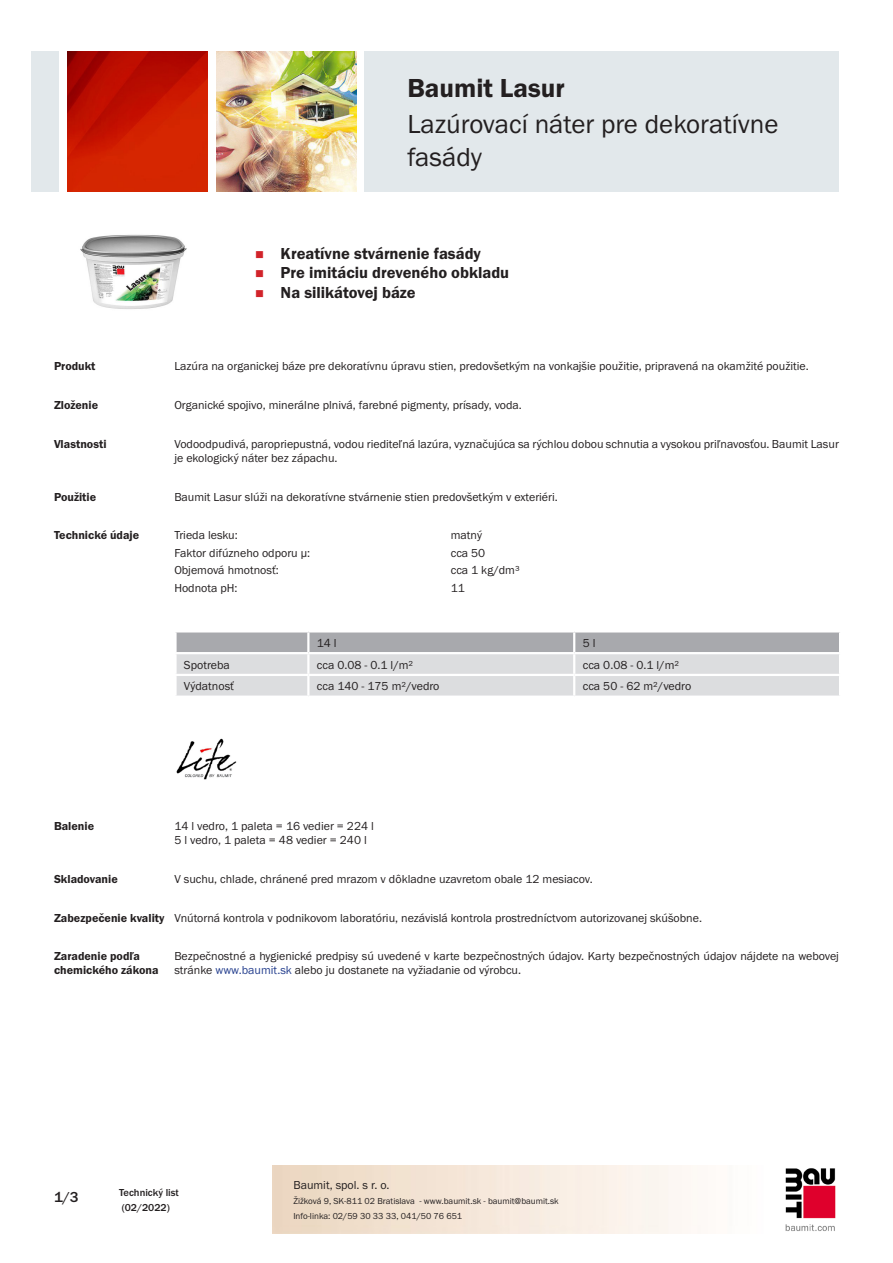
<style>
.page{position:relative;width:893px;height:1263px;background:#fff}
.page>*{position:absolute;margin:0;border:0;box-sizing:border-box;transform-origin:0 0}
.PDS_Produktname_Land{font:27px/32.4px "BM Franklin Gothic URW Boo";color:#231f20}
.PDS_Produktname{font:27px "BM Franklin Gothic URW Dem";color:#231f20}
.t1{font:16.5px "BM Franklin Gothic URW Dem";color:#231f20}
.t2{font:500 15px "BM Franklin Gothic URW";color:#231f20}
.PDS_Standard{font:12px/13.5px "BM Franklin Gothic URW Boo";color:#231f20}
.PDS_Standard_linksbü{font:12px "BM Franklin Gothic URW Boo";color:#231f20}
.PDS_Header{font:12px/13.5px "BM Franklin Gothic URW Dem";color:#231f20}
.t3{font:500 10.5px/15px "BM Franklin Gothic URW";color:#231f20}
.t4{font:9px/15px "BM Franklin Gothic URW Boo";color:#231f20}
.s1{color:#253f8e}
</style>
<div class="page">
<img style="left:785px;top:1168px;width:51px;height:63px">
<div style="left:32px;top:51px;width:27px;height:140px;background:#e2e8eb"></div>
<img style="left:68px;top:52px;width:140px;height:139px">
<img style="left:216px;top:51px;width:141px;height:140px">
<div style="left:365px;top:51px;width:474px;height:140px;background:#e2e8eb"></div>
<img style="left:80px;top:234px;width:107px;height:75px">
<svg style="left:175px;top:631px;width:665px;height:65px;background:#d0d1d3"></svg>
<hr style="left:574px;top:695px;width:267px;height:3px;background:#fff">
<img style="left:176px;top:738px;width:61px;height:42px">
<p class="PDS_Produktname" style="left:407px;top:71px;width:159px">Baumit Lasur</p>
<p class="PDS_Produktname_Land" style="left:407px;top:109px;width:373px">Lazúrovací náter pre dekoratívne fasády</p>
<p class="t1" style="left:281px;top:243px;width:202px">Kreatívne stvárnenie fasády</p>
<p class="t1" style="left:281px;top:263px;width:230px">Pre imitáciu dreveného obkladu</p>
<p class="t1" style="left:281px;top:282px;width:137px">Na silikátovej báze</p>
<p class="PDS_Header" style="left:54px;top:360px;width:43px">Produkt</p>
<p class="PDS_Standard" style="left:174px;top:360px;width:636px">Lazúra na organickej báze pre dekoratívnu úpravu stien, predovšetkým na vonkajšie použitie, pripravená na okamžité použitie.</p>
<p class="PDS_Header" style="left:54px;top:399px;width:46px">Zloženie</p>
<p class="PDS_Standard" style="left:174px;top:399px;width:349px">Organické spojivo, minerálne plnivá, farebné pigmenty, prísady, voda.</p>
<p class="PDS_Header" style="left:54px;top:438px;width:54px">Vlastnosti</p>
<p class="PDS_Standard" style="left:174px;top:438px;width:666px">Vodoodpudivá, paropriepustná, vodou riediteľná lazúra, vyznačujúca sa rýchlou dobou schnutia a vysokou priľnavosťou. Baumit Lasur je ekologický náter bez zápachu.</p>
<p class="PDS_Header" style="left:54px;top:490px;width:44px">Použitie</p>
<p class="PDS_Standard" style="left:174px;top:490px;width:385px">Baumit Lasur slúži na dekoratívne stvárnenie stien predovšetkým v exteriéri.</p>
<p class="PDS_Header" style="left:54px;top:529px;width:87px">Technické údaje</p>
<p class="PDS_Standard_linksbü" style="left:174px;top:528px;width:65px">Trieda lesku:</p>
<p class="PDS_Standard_linksbü" style="left:451px;top:528px;width:33px">matný</p>
<p class="PDS_Standard_linksbü" style="left:174px;top:545px;width:137px">Faktor difúzneho odporu μ:</p>
<p class="PDS_Standard_linksbü" style="left:451px;top:545px;width:36px">cca 50</p>
<p class="PDS_Standard_linksbü" style="left:174px;top:563px;width:106px">Objemová hmotnosť:</p>
<p class="PDS_Standard_linksbü" style="left:451px;top:563px;width:70px">cca 1 kg/dm³</p>
<p class="PDS_Standard_linksbü" style="left:174px;top:580px;width:65px">Hodnota pH:</p>
<p class="PDS_Standard_linksbü" style="left:451px;top:580px;width:16px">11</p>
<p class="PDS_Standard_linksbü" style="left:317px;top:635px;width:21px">14 l</p>
<p class="PDS_Standard_linksbü" style="left:583px;top:635px;width:14px">5 l</p>
<p class="PDS_Standard_linksbü" style="left:184px;top:657px;width:47px">Spotreba</p>
<p class="PDS_Standard_linksbü" style="left:317px;top:657px;width:98px">cca 0.08 - 0.1 l/m²</p>
<p class="PDS_Standard_linksbü" style="left:583px;top:657px;width:98px">cca 0.08 - 0.1 l/m²</p>
<p class="PDS_Standard_linksbü" style="left:184px;top:679px;width:52px">Výdatnosť</p>
<p class="PDS_Standard_linksbü" style="left:317px;top:679px;width:124px">cca 140 - 175 m²/vedro</p>
<p class="PDS_Standard_linksbü" style="left:583px;top:679px;width:110px">cca 50 - 62 m²/vedro</p>
<p class="PDS_Header" style="left:54px;top:820px;width:42px">Balenie</p>
<p class="PDS_Standard" style="left:174px;top:820px;width:201px">14 l vedro, 1 paleta = 16 vedier = 224 l</p>
<p class="PDS_Standard" style="left:174px;top:833px;width:194px">5 l vedro, 1 paleta = 48 vedier = 240 l</p>
<p class="PDS_Header" style="left:54px;top:872px;width:65px">Skladovanie</p>
<p class="PDS_Standard" style="left:174px;top:872px;width:420px">V suchu, chlade, chránené pred mrazom v dôkladne uzavretom obale 12 mesiacov.</p>
<p class="PDS_Header" style="left:54px;top:911px;width:112px">Zabezpečenie kvality</p>
<p class="PDS_Standard" style="left:174px;top:911px;width:529px">Vnútorná kontrola v podnikovom laboratóriu, nezávislá kontrola prostredníctvom autorizovanej skúšobne.</p>
<p class="PDS_Header" style="left:54px;top:950px;width:106px">Zaradenie podľa chemického zákona</p>
<p class="PDS_Standard" style="left:174px;top:950px;width:666px">Bezpečnostné a hygienické predpisy sú uvedené v karte bezpečnostných údajov. Karty bezpečnostných údajov nájdete na webovej stránke <span class="s1">www.baumit.sk</span> alebo ju dostanete na vyžiadanie od výrobcu.</p>
<p class="t2" style="left:54px;top:1188px;width:26px">1/3</p>
<p class="t3" style="left:119px;top:1185px;width:61px">Technický list (02/2022)</p>
<p class="PDS_Standard" style="left:293px;top:1178px;width:98px">Baumit, spol. s r. o.</p>
<p class="t4" style="left:293px;top:1193px;width:267px">Žižková 9, SK-811 02 Bratislava - www.baumit.sk - baumit@baumit.sk<br>Info-linka: 02/59 30 33 33, 041/50 76 651</p>
</div>
